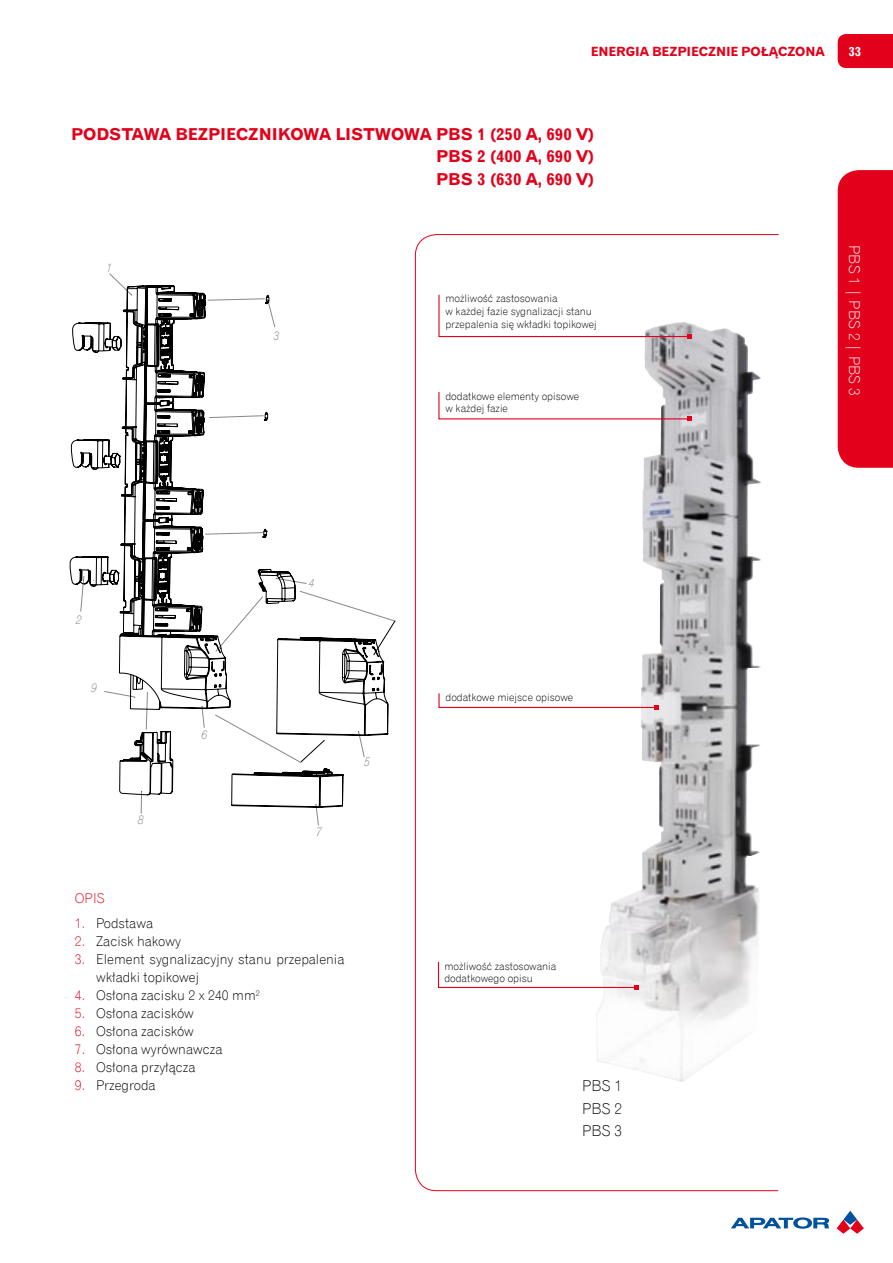
<style>
.page{position:relative;width:893px;height:1263px;background:#fff}
.page>*{position:absolute;margin:0;border:0;box-sizing:border-box;transform-origin:0 0}
.t1{font:700 16.5px/22.5px "Gothic 720 EU";color:#e2001a;text-align:justify}
.t2{font:15px "Gothic 720 Lt EU";color:#fff}
.t3{font:15px/22.5px "Gothic 720 Lt EU";color:#000;text-align:justify}
.t4{font:13.5px/18px "Gothic 720 Lt EU";color:#000}
.t5{font:13.5px "Gothic 720 Lt EU";color:#e2001a}
.t6{font:700 12.75px "Gothic 720 EU";letter-spacing:-.005em;color:#e2001a}
.t7{font:700 12.75px "Gothic 720 EU";color:#fff}
.t8{font:italic 12px "Gothic 720 Lt EU";color:#87888a}
.t9{font:10.5px/12.6px "Gothic 720 Lt EU";color:#000}
.s1{color:#e2001a}
</style>
<div class="page">
<div style="left:838px;top:170px;width:55px;height:298px;background:#e2001a"></div>
<div style="left:838px;top:34px;width:55px;height:34px;background:#e2001a"></div>
<svg style="left:731px;top:1217px;width:98px;height:12px"></svg>
<svg style="left:837px;top:1211px;width:27px;height:23px"></svg>
<svg style="left:389px;top:618px;width:6px;height:14px"></svg>
<svg style="left:316px;top:808px;width:3px;height:17px"></svg>
<svg style="left:70px;top:285px;width:319px;height:523px"></svg>
<svg style="left:415px;top:234px;width:364px;height:957px"></svg>
<svg style="left:438px;top:294px;width:253px;height:45px"></svg>
<svg style="left:437px;top:961px;width:202px;height:29px"></svg>
<svg style="left:438px;top:391px;width:253px;height:30px"></svg>
<svg style="left:438px;top:692px;width:220px;height:18px"></svg>
<p class="t6" style="left:591px;top:43px;width:236px">ENERGIA BEZPIECZNIE POŁĄCZONA</p>
<p class="t7" style="left:848px;top:43px;width:15px">33</p>
<p class="t1" style="left:436px;top:123px;width:160px;text-indent:-365px">PODSTAWA BEZPIECZNIKOWA LISTWOWA PBS 1 (250 A, 690 V)<br>PBS 2 (400 A, 690 V)<br>PBS 3 (630 A, 690 V)</p>
<p class="t8" style="left:107px;top:260px;width:8px">1</p>
<p class="t8" style="left:273px;top:329px;width:8px">3</p>
<p class="t8" style="left:76px;top:612px;width:8px">2</p>
<p class="t8" style="left:91px;top:680px;width:8px">9</p>
<p class="t5" style="left:75px;top:890px;width:32px">OPI S</p>
<p class="t8" style="left:138px;top:813px;width:8px">8</p>
<p class="t8" style="left:201px;top:727px;width:8px">6</p>
<p class="t8" style="left:309px;top:575px;width:8px">4</p>
<p class="t8" style="left:316px;top:825px;width:8px">7</p>
<p class="t8" style="left:364px;top:755px;width:8px">5</p>
<p class="t9" style="left:445px;top:292px;width:153px">możliwość zastosowania<br>w każdej fazie sygnalizacji stanu przepalenia się wkładki topikowej</p>
<p class="t9" style="left:445px;top:390px;width:135px">dodatkowe elementy opisowe w każdej fazie</p>
<p class="t9" style="left:446px;top:691px;width:129px">dodatkowe miejsce opisowe</p>
<p class="t4" style="left:75px;top:915px;width:80px"><span class="s1">1.</span> Podstawa</p>
<p class="t4" style="left:75px;top:933px;width:108px"><span class="s1">2.</span> Zacisk hakowy</p>
<p class="t4" style="left:96px;top:951px;width:250px;text-indent:-21px"><span class="s1">3.</span> Element sygnalizacyjny stanu przepalenia wkładki topikowej</p>
<p class="t4" style="left:75px;top:987px;width:186px"><span class="s1">4.</span> Osłona zacisku 2 x 240 mm<sup>2</sup></p>
<p class="t4" style="left:75px;top:1005px;width:121px"><span class="s1">5.</span> Osłona zacisków</p>
<p class="t4" style="left:75px;top:1023px;width:121px"><span class="s1">6.</span> Osłona zacisków</p>
<p class="t4" style="left:75px;top:1041px;width:149px"><span class="s1">7.</span> Osłona wyrównawcza</p>
<p class="t4" style="left:75px;top:1059px;width:122px"><span class="s1">8.</span> Osłona przyłącza</p>
<p class="t4" style="left:75px;top:1077px;width:82px"><span class="s1">9.</span> Przegroda</p>
<p class="t3" style="left:582px;top:1075px;width:42px">PBS 1<br>PBS 2<br>PBS 3</p>
<p class="t9" style="left:444px;top:959px;width:114px">możliwość zastosowania dodatkowego opisu</p>
<p class="t2" style="left:863px;top:245px;width:152px;rotate:90deg">PBS 1 | PBS 2 | PBS 3</p>
</div>
